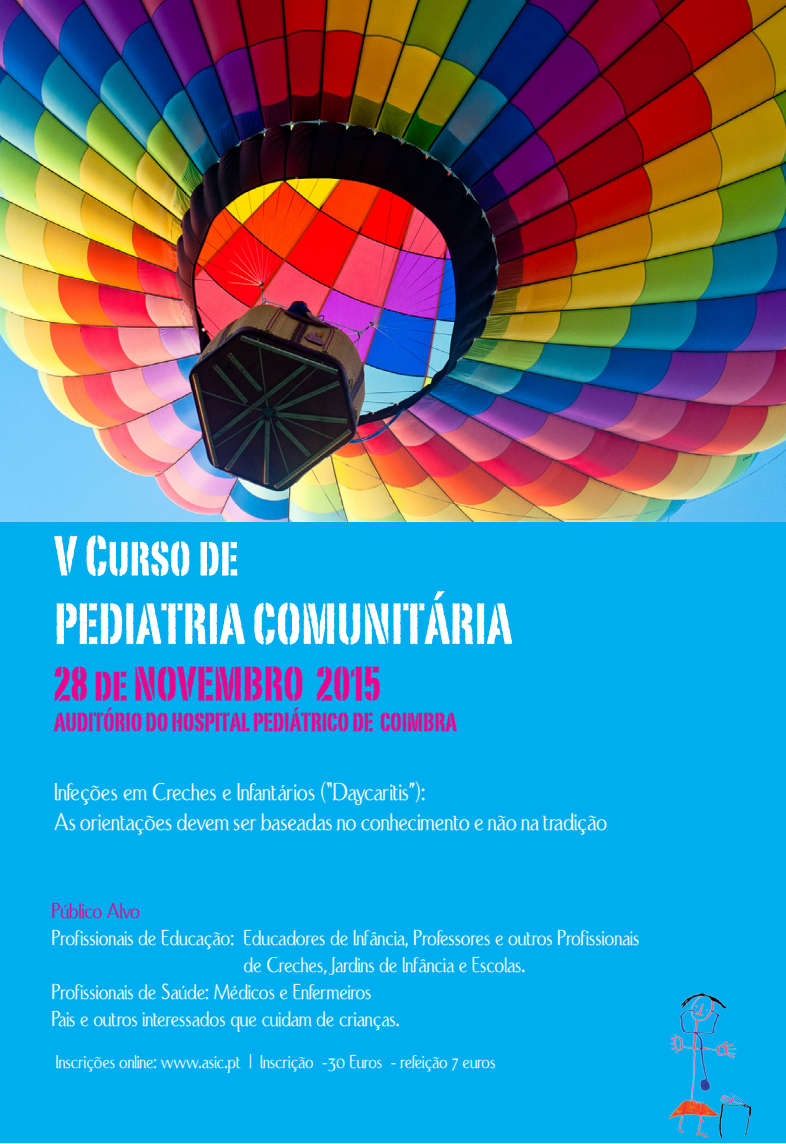
<style>
.page{position:relative;width:786px;height:1144px;background:#fff}
.page>*{position:absolute;margin:0;border:0;box-sizing:border-box;transform-origin:0 0}
.t1{font:57px "Portago ITCTT";color:#fff}
.t2{font:55.5px "Portago ITCTT";color:#fff}
.t3{font:46.5px "Portago ITCTT";color:#ed028c}
.t4{font:25.5px "Port Credit";color:#fff}
.t5{font:25.5px "Portago ITCTT";color:#ed028c}
.t6{font:22.5px/27px "Port Credit";color:#fff}
.t7{font:22.5px "Port Credit";color:#ed028c}
.t8{font:19.5px "Port Credit";color:#fff}
</style>
<div class="page">
<div style="left:0;top:521px;width:786px;height:621px;background:#00aeef"></div>
<img style="left:0;top:0;width:786px;height:521px">
<img style="left:669px;top:992px;width:81px;height:145px">
<p class="t2" style="left:54px;top:521px;width:185px">V Curso de</p>
<p class="t1" style="left:54px;top:588px;width:459px">PEDIATRIA COMUNITÁRIA</p>
<p class="t3" style="left:54px;top:654px;width:328px">28 de NOVEMBRO 2015</p>
<p class="t5" style="left:54px;top:705px;width:404px">AUDITÓRIO DO HOSPITAL PEDIÁTRICO DE COIMBRA</p>
<p class="t4" style="left:54px;top:779px;width:373px">Infeções em Creches e Infantários (“Daycaritis”):</p>
<p class="t4" style="left:54px;top:809px;width:555px">As orientações devem ser baseadas no conhecimento e não na tradição</p>
<p class="t7" style="left:52px;top:900px;width:90px">Público Alvo</p>
<p class="t6" style="left:244px;top:925px;width:397px;text-indent:-192px">Profissionais de Educação: Educadores de Infância, Professores e outros Profissionais de Creches, Jardins de Infância e Escolas.</p>
<p class="t6" style="left:52px;top:979px;width:321px">Profissionais de Saúde: Médicos e Enfermeiros</p>
<p class="t6" style="left:52px;top:1006px;width:349px">Pais e outros interessados que cuidam de crianças.</p>
<p class="t8" style="left:56px;top:1051px;width:441px">Inscrições online: www.asic.pt | Inscrição -30 Euros - refeição 7 euros</p>
</div>
